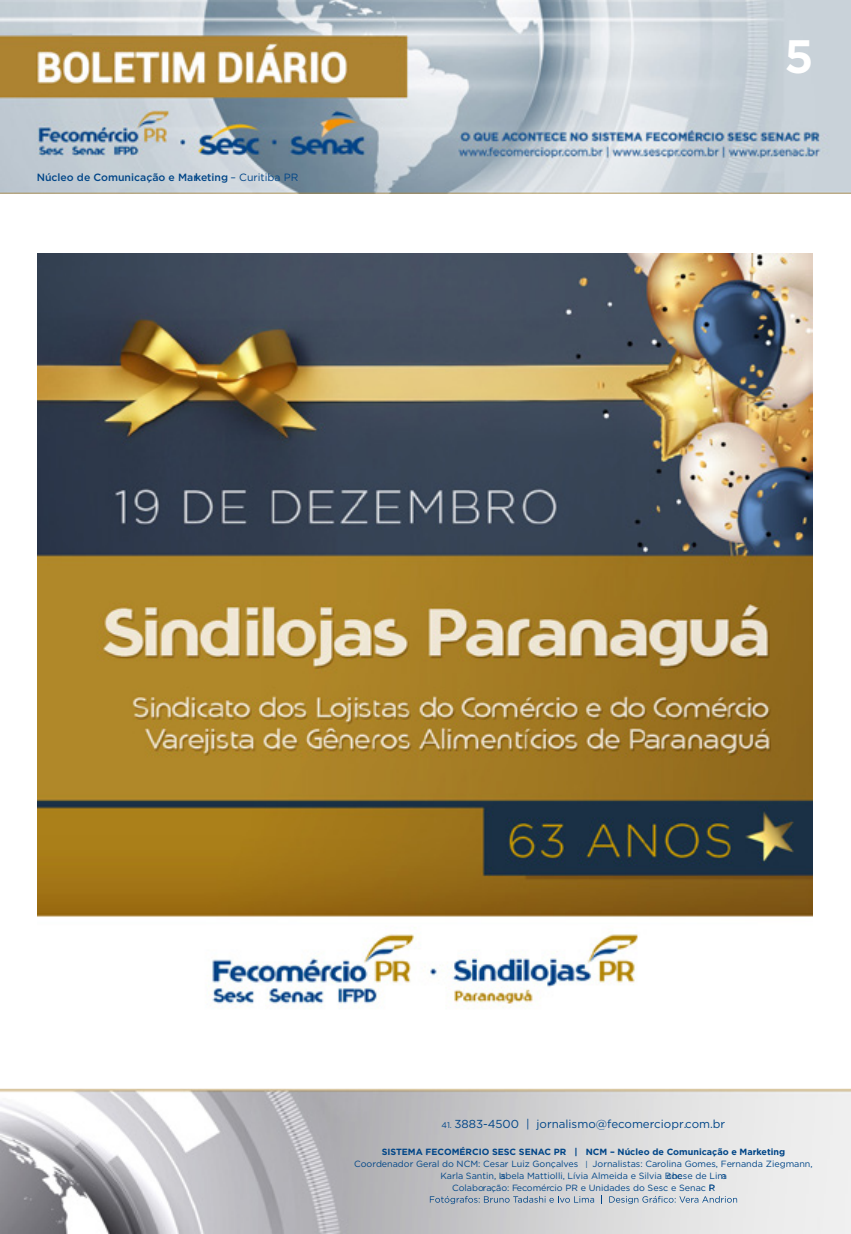
<style>
.page{position:relative;width:851px;height:1234px;background:#fff}
.page>*{position:absolute;margin:0;border:0;box-sizing:border-box;transform-origin:0 0}
.t1{font:700 45px "Gotham Office";color:#fff}
.t2{font:11.55px "Gotham";color:#004587}
.t3{font:500 10.5px "Gotham";color:#004587}
.t4{font:9px/12px "Gotham";color:#004587}
.t5{font:700 9px "Gotham";color:#004587}
.s1{font-weight:400}
.s2{font-size:8.25px}
.s3{font-size:7.65px}
</style>
<div class="page">
<img style="left:0;top:0;width:850px;height:193px">
<img style="left:0;top:1088px;width:850px;height:145px">
<svg style="left:430px;top:1195px;width:164px;height:8px"></svg>
<svg style="left:609px;top:1195px;width:128px;height:8px"></svg>
<img style="left:38px;top:253px;width:774px;height:756px">
<p class="t3" style="left:37px;top:171px;width:263px">Núcleo de Comunicação e Marketing <span class="s1">– Curitiba PR</span></p>
<h1 class="t1" style="left:784px;top:25px;width:30px">5</h1>
<p class="t2" style="left:441px;top:1115px;width:285px"><span class="s2">41.</span> 3883-4500 | jornalismo@fecomerciopr.com.br</p>
<p class="t5" style="left:381px;top:1145px;width:405px">SISTEMA FECOMÉRCIO SESC SENAC PR | NCM – Núcleo de Comunicação e Marketing</p>
<p class="t4" style="left:354px;top:1156px;width:460px">Coordenador Geral do NCM: Cesar Luiz Gonçalves <span class="s3">|</span> Jornalistas: Carolina Gomes, Fernanda Ziegmann,</p>
<p class="t4" style="left:440px;top:1168px;width:243px">Karla Santin, Isabela Mattiolli, Lívia Almeida e Silvia Boc</p>
<p class="t4" style="left:452px;top:1168px;width:276px;text-indent:215px">chese de Lima<br>Colaboração: Fecomércio PR e Unidades do Sesc e Senac PR</p>
</div>
